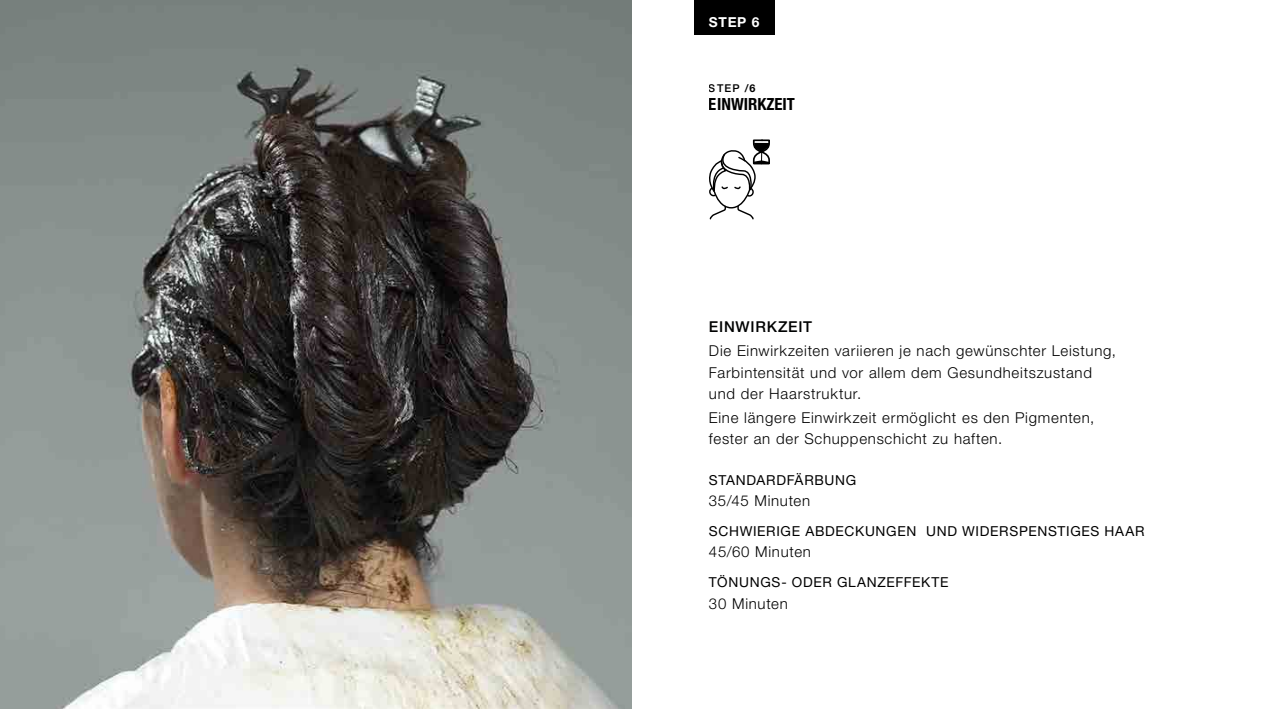
<style>
.page{position:relative;width:1262px;height:709px;background:#fff}
.page>*{position:absolute;margin:0;border:0;box-sizing:border-box;transform-origin:0 0}
.t1{font:700 condensed 16.75px "Helvetica Neue LT Std";color:#000}
.t2{font:300 15px/21.2px "Helvetica Neue LT Std";letter-spacing:.05em;color:#000}
.t3{font:500 15px "Helvetica Neue LT Std";letter-spacing:.05em;color:#010202}
.t4{font:13.75px "Helvetica Neue LT Std";letter-spacing:.05em;color:#000}
.t5{font:700 13.75px "Helvetica Neue LT Std";color:#fff}
.t6{font:500 10.75px "Helvetica Neue LT Std";color:#000}
.s1{font-weight:700}
</style>
<div class="page">
<svg style="left:709px;top:139px;width:61px;height:81px"></svg>
<div style="left:694px;top:0;width:81px;height:35px;background:#000"></div>
<img style="left:0;top:0;width:631px;height:709px">
<p class="t5" style="left:709px;top:13px;width:52px">STEP 6</p>
<p class="t6" style="left:709px;top:81px;width:48px">STEP /<span class="s1">6</span></p>
<p class="t1" style="left:709px;top:94px;width:87px">EINWIRKZEIT</p>
<p class="t3" style="left:709px;top:317px;width:105px">EINWIRKZEIT</p>
<p class="t2" style="left:709px;top:340px;width:408px">Die Einwirkzeiten variieren je nach gewünschter Leistung,<br>Farbintensität und vor allem dem Gesundheitszustand und der Haarstruktur.</p>
<p class="t2" style="left:709px;top:406px;width:387px">Eine längere Einwirkzeit ermöglicht es den Pigmenten, fester an der Schuppenschicht zu haften.</p>
<p class="t4" style="left:709px;top:472px;width:149px">STANDARDFÄRBUNG</p>
<p class="t2" style="left:709px;top:490px;width:103px">35/45 Minuten</p>
<p class="t4" style="left:709px;top:523px;width:437px">SCHWIERIGE ABDECKUNGEN UND WIDERSPENSTIGES HAAR</p>
<p class="t2" style="left:709px;top:541px;width:103px">45/60 Minuten</p>
<p class="t4" style="left:709px;top:574px;width:241px">TÖNUNGS- ODER GLANZEFFEKTE</p>
<p class="t2" style="left:709px;top:592px;width:80px">30 Minuten</p>
</div>
